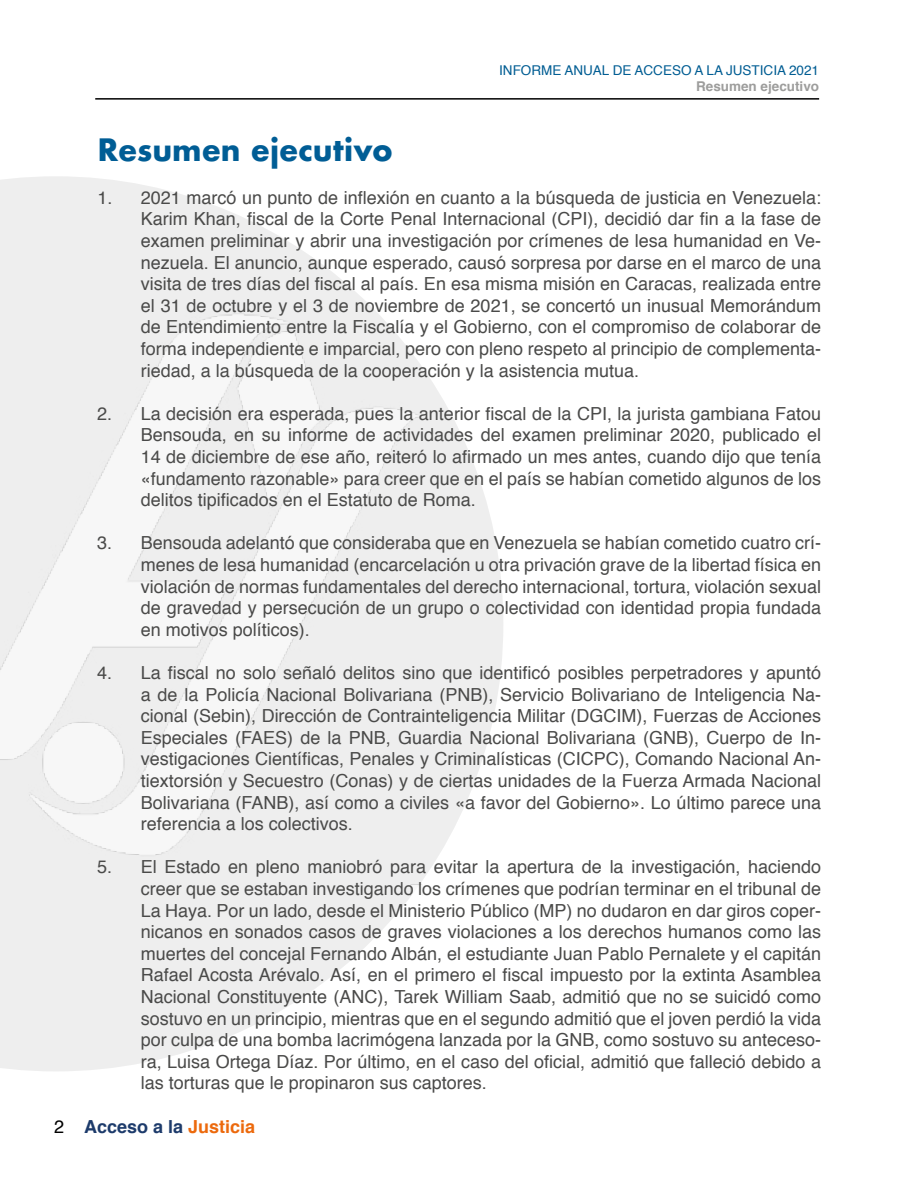
<style>
.page{position:relative;width:918px;height:1188px;background:#fff}
.page>*{position:absolute;margin:0;border:0;box-sizing:border-box;transform-origin:0 0}
.t1{font:700 30px "Futura";color:#005d95}
.t2{font:18px/21.6px "Helvetica";color:#4a4a49;text-align:justify}
.t3{font:700 18px "Helvetica";color:#1d3b6b}
.t4{font:13.5px "Helvetica";color:#015d93}
.t5{font:700 13.5px "Helvetica";color:#9d9d9c}
.s1{font-weight:400;color:#000}
.s2{color:#ec690c}
</style>
<div class="page">
<hr style="left:95px;top:98px;width:724px;height:2px;background:#000">
<svg style="left:0;top:176px;width:412px;height:895px;fill:#eee"></svg>
<img style="left:0;top:279px;width:503px;height:616px">
<p class="t4" style="left:499px;top:60px;width:321px">INFORME ANUAL DE ACCESO A LA JUSTICIA 2021</p>
<p class="t5" style="left:696px;top:75px;width:125px">Resumen ejecutivo</p>
<h1 class="t1" style="left:97px;top:128px;width:297px">Resumen ejecutivo</h1>
<p class="t2" style="left:141px;top:187px;width:682px;text-indent:-43px">1. 2021 marcó un punto de inflexión en cuanto a la búsqueda de justicia en Venezuela:<br>Karim Khan, fiscal de la Corte Penal Internacional (CPI), decidió dar fin a la fase de examen preliminar y abrir una investigación por crímenes de lesa humanidad en Ve&shy;nezuela. El anuncio, aunque esperado, causó sorpresa por darse en el marco de una visita de tres días del fiscal al país. En esa misma misión en Caracas, realizada entre el 31 de octubre y el 3 de noviembre de 2021, se concertó un inusual Memorándum de Entendimiento entre la Fiscalía y el Gobierno, con el compromiso de colaborar de forma independiente e imparcial, pero con pleno respeto al principio de complementa&shy;riedad, a la búsqueda de la cooperación y la asistencia mutua.</p>
<p class="t2" style="left:141px;top:403px;width:682px;text-indent:-43px">2. La decisión era esperada, pues la anterior fiscal de la CPI, la jurista gambiana Fatou Bensouda, en su informe de actividades del examen preliminar 2020, publicado el 14 de diciembre de ese año, reiteró lo afirmado un mes antes, cuando dijo que tenía «fundamento razonable» para creer que en el país se habían cometido algunos de los delitos tipificados en el Estatuto de Roma.</p>
<p class="t2" style="left:141px;top:533px;width:682px;text-indent:-43px">3. Bensouda adelantó que consideraba que en Venezuela se habían cometido cuatro crí&shy;menes de lesa humanidad (encarcelación u otra privación grave de la libertad física en violación de normas fundamentales del derecho internacional, tortura, violación sexual de gravedad y persecución de un grupo o colectividad con identidad propia fundada en motivos políticos).</p>
<p class="t2" style="left:141px;top:662px;width:682px;text-indent:-43px">4. La fiscal no solo señaló delitos sino que identificó posibles perpetradores y apuntó a de la Policía Nacional Bolivariana (PNB), Servicio Bolivariano de Inteligencia Na&shy;cional (Sebin), Dirección de Contrainteligencia Militar (DGCIM), Fuerzas de Acciones Especiales (FAES) de la PNB, Guardia Nacional Bolivariana (GNB), Cuerpo de In&shy;vestigaciones Científicas, Penales y Criminalísticas (CICPC), Comando Nacional An&shy;tiextorsión y Secuestro (Conas) y de ciertas unidades de la Fuerza Armada Nacional Bolivariana (FANB), así como a civiles «a favor del Gobierno». Lo último parece una referencia a los colectivos.</p>
<p class="t2" style="left:141px;top:857px;width:682px;text-indent:-43px">5. El Estado en pleno maniobró para evitar la apertura de la investigación, haciendo creer que se estaban investigando los crímenes que podrían terminar en el tribunal de La Haya. Por un lado, desde el Ministerio Público (MP) no dudaron en dar giros coper&shy;nicanos en sonados casos de graves violaciones a los derechos humanos como las muertes del concejal Fernando Albán, el estudiante Juan Pablo Pernalete y el capitán Rafael Acosta Arévalo. Así, en el primero el fiscal impuesto por la extinta Asamblea Nacional Constituyente (ANC), Tarek William Saab, admitió que no se suicidó como sostuvo en un principio, mientras que en el segundo admitió que el joven perdió la vida por culpa de una bomba lacrimógena lanzada por la GNB, como sostuvo su anteceso&shy;ra, Luisa Ortega Díaz. Por último, en el caso del oficial, admitió que falleció debido a las torturas que le propinaron sus captores.</p>
<p class="t3" style="left:54px;top:1112px;width:203px"><span class="s1">2</span> Acceso a la <span class="s2">Justicia</span></p>
</div>
